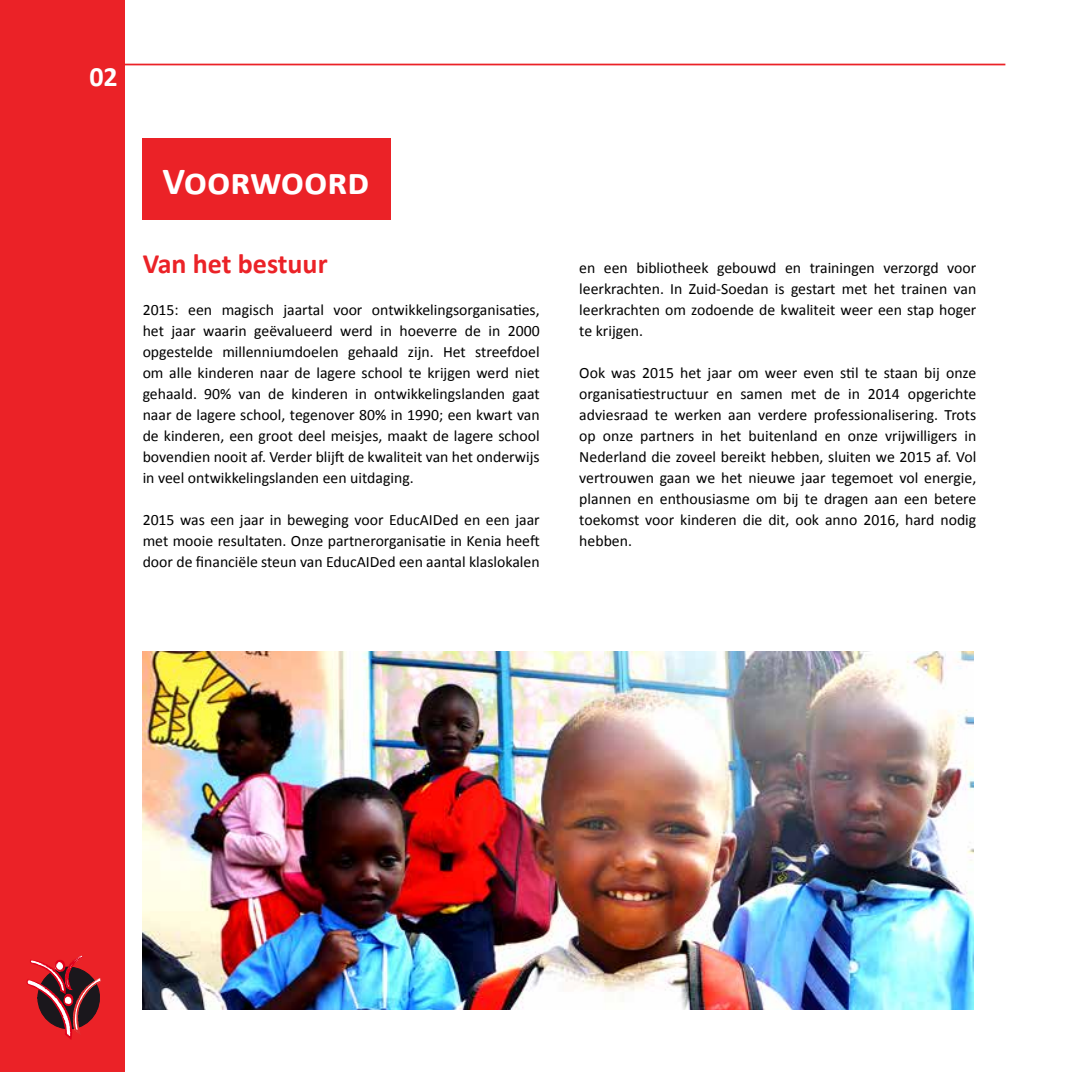
<style>
.page{position:relative;width:1072px;height:1072px;background:#fff}
.page>*{position:absolute;margin:0;border:0;box-sizing:border-box;transform-origin:0 0}
.t1{font:700 38.5px "Calibri";color:#fff}
.t2{font:700 28px "Calibri";color:#eb2227}
.t3{font:700 28px "Calibri";color:#fff}
.t4{font:15.75px/21px "Calibri";color:#000;text-align:justify}
</style>
<div class="page">
<div style="left:0;top:0;width:125px;height:1071px;background:#eb2227"></div>
<img style="left:143px;top:651px;width:831px;height:358px">
<div style="left:143px;top:138px;width:248px;height:82px;background:#eb2227"></div>
<hr style="left:86px;top:64px;width:919px;height:1px;background:#eb2227">
<svg style="left:27px;top:955px;width:74px;height:85px"></svg>
<h2 class="t3" style="left:89px;top:59px;width:30px">02</h2>
<h1 class="t1" style="left:162px;top:156px;width:208px">Voorwoord</h1>
<h2 class="t2" style="left:143px;top:246px;width:186px">Van het bestuur</h2>
<p class="t4" style="left:143px;top:299px;width:398px">2015: een magisch jaartal voor ontwikkelingsorganisaties, het jaar waarin geëvalueerd werd in hoeverre de in 2000 opgestelde millenniumdoelen gehaald zijn. Het streefdoel om alle kinderen naar de lagere school te krijgen werd niet gehaald. 90% van de kinderen in ontwikkelingslanden gaat naar de lagere school, tegenover 80% in 1990; een kwart van de kinderen, een groot deel meisjes, maakt de lagere school bovendien nooit af. Verder blijft de kwaliteit van het onderwijs in veel ontwikkelingslanden een uitdaging.</p>
<p class="t4" style="left:143px;top:509px;width:398px">2015 was een jaar in beweging voor EducAIDed en een jaar met mooie resultaten. Onze partnerorganisatie in Kenia heeft door de financiële steun van EducAIDed een aantal klaslokalen</p>
<p class="t4" style="left:579px;top:257px;width:398px">en een bibliotheek gebouwd en trainingen verzorgd voor leerkrachten. In Zuid-Soedan is gestart met het trainen van leerkrachten om zodoende de kwaliteit weer een stap hoger te krijgen.</p>
<p class="t4" style="left:579px;top:362px;width:398px">Ook was 2015 het jaar om weer even stil te staan bij onze organisatiestructuur en samen met de in 2014 opgerichte adviesraad te werken aan verdere professionalisering. Trots op onze partners in het buitenland en onze vrijwilligers in Nederland die zoveel bereikt hebben, sluiten we 2015 af. Vol vertrouwen gaan we het nieuwe jaar tegemoet vol energie, plannen en enthousiasme om bij te dragen aan een betere toekomst voor kinderen die dit, ook anno 2016, hard nodig hebben.</p>
</div>
